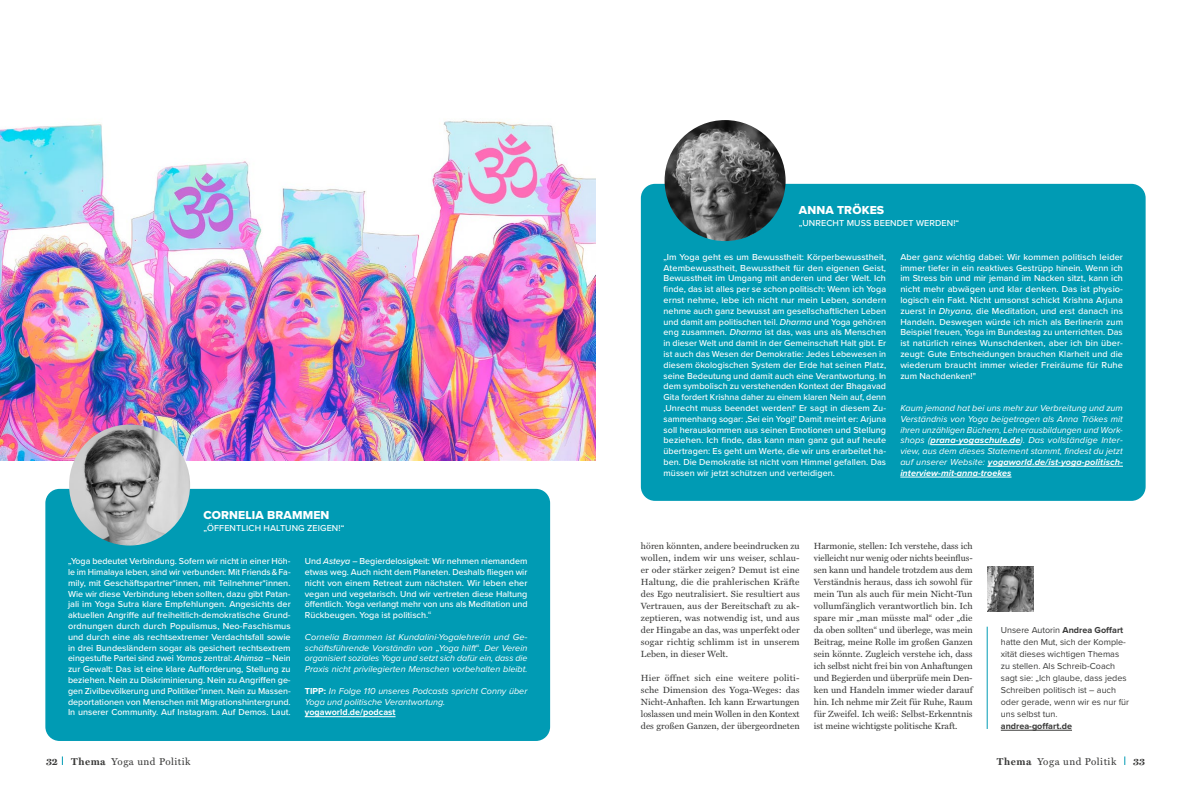
<style>
.page{position:relative;width:1191px;height:794px;background:#fff}
.page>*{position:absolute;margin:0;border:0;box-sizing:border-box;transform-origin:0 0}
.t1{font:12px "Proxima Nova Extrabld";letter-spacing:.01em;color:#fff}
.t2{font:10px "Miller Text";letter-spacing:.05em;color:#3a3a39}
.t3{font:700 10px "Miller Text";color:#3a3a39}
.t4{font:500 9px/10.8px "Proxima Nova";letter-spacing:.005em;color:#fff;text-align:justify}
.t5{font:9px/12px "Miller Text";color:#3a3a39;text-align:justify}
.t6{font:italic 9px/10.8px "Proxima Nova";color:#fff;text-align:justify}
.t7{font:9px/12px "Proxima Nova";color:#3a3a39}
.t8{font:700 9px "Proxima Nova";color:#fff}
.t9{font:700 9px "Proxima Nova";color:#3a3a39}
.s1{font-family:"Miller Text";font-weight:400}
.s2{font-style:italic}
.s3{font-family:"Miller Text";font-style:normal}
.s4{font-weight:700;font-style:normal}
.s5{font-weight:700}
</style>
<div class="page">
<img style="left:0;top:120px;width:595px;height:341px">
<hr style="left:986px;top:626px;width:1px;height:103px;background:#009bb4">
<img style="left:987px;top:566px;width:46px;height:45px">
<hr style="left:1000px;top:730px;width:72px;height:1px;background:#3a3a39">
<div style="left:45px;top:489px;width:505px;height:252px;background:#009bb4;border-radius:14px"></div>
<hr style="left:305px;top:716px;width:90px;height:1px;background:#fff">
<img style="left:69px;top:424px;width:121px;height:121px;border-radius:60px">
<div style="left:641px;top:184px;width:504px;height:317px;background:#009bb4;border-radius:14px"></div>
<hr style="left:930px;top:444px;width:90px;height:1px;background:#fff">
<hr style="left:988px;top:466px;width:135px;height:1px;background:#fff">
<hr style="left:900px;top:476px;width:111px;height:1px;background:#fff">
<img style="left:664px;top:120px;width:121px;height:121px;border-radius:60px">
<h1 class="t1" style="left:799px;top:201px;width:87px">ANNA TRÖKES</h1>
<p class="t4" style="left:799px;top:218px;width:162px">„UNRECHT MUSS BEENDET WERDEN!“</p>
<h1 class="t1" style="left:203px;top:506px;width:127px">CORNELIA BRAMMEN</h1>
<p class="t4" style="left:203px;top:522px;width:142px">„ÖFFENTLICH HALTUNG ZEIGEN!“</p>
<p class="t4" style="left:68px;top:555px;width:224px"><span class="s1">„</span>Yoga bedeutet Verbindung. Sofern wir nicht in einer Höh&shy;le im Himalaya leben, sind wir verbunden: Mit Friends &amp; Fa&shy;mily, mit Geschäftspartner*innen, mit Teilnehmer*innen.<br>Wie wir diese Verbindung leben sollten, dazu gibt Patan&shy;jali im Yoga Sutra klare Empfehlungen. Angesichts der aktuellen Angriffe auf freiheitlich-demokratische Grund&shy;ordnungen durch durch Populismus, Neo-Faschismus und durch eine als rechtsextremer Verdachtsfall sowie in drei Bundesländern sogar als gesichert rechtsextrem eingestufte Partei sind zwei <span class="s2">Yamas</span> zentral: <span class="s2">Ahimsa</span> – Nein zur Gewalt: Das ist eine klare Aufforderung, Stellung zu beziehen. Nein zu Diskriminierung. Nein zu Angriffen ge&shy;gen Zivilbevölkerung und Politiker*innen. Nein zu Massen&shy;deportationen von Menschen mit Migrationshintergrund.<br>In unserer Community. Auf Instagram. Auf Demos. Laut.</p>
<p class="t4" style="left:305px;top:555px;width:224px">Und <span class="s2">Asteya</span> – Begierdelosigkeit: Wir nehmen niemandem etwas weg. Auch nicht dem Planeten. Deshalb fliegen wir nicht von einem Retreat zum nächsten. Wir leben eher vegan und vegetarisch. Und wir vertreten diese Haltung öffentlich. Yoga verlangt mehr von uns als Meditation und Rückbeugen. Yoga ist politisch.<span class="s1">“</span></p>
<p class="t6" style="left:305px;top:631px;width:224px">Cornelia Brammen ist Kundalini-Yogalehrerin und Ge&shy;schäftsführende Vorständin von <span class="s3">„</span>Yoga hilft<span class="s3">“</span>. Der Verein organisiert soziales Yoga und setzt sich dafür ein, dass die Praxis nicht privilegierten Menschen vorbehalten bleibt.</p>
<p class="t6" style="left:305px;top:685px;width:224px"><span class="s4">TIPP:</span> In Folge 110 unseres Podcasts spricht Conny über<br>Yoga und politische Verantwortung.</p>
<p class="t8" style="left:305px;top:705px;width:92px">yogaworld.de/podcast</p>
<p class="t4" style="left:663px;top:251px;width:224px"><span class="s1">„</span>Im Yoga geht es um Bewusstheit: Körperbewusstheit, Atembewusstheit, Bewusstheit für den eigenen Geist, Bewusstheit im Umgang mit anderen und der Welt. Ich finde, das ist alles per se schon politisch: Wenn ich Yoga ernst nehme, lebe ich nicht nur mein Leben, sondern nehme auch ganz bewusst am gesellschaftlichen Leben und damit am politischen teil. <span class="s2">Dharma</span> und Yoga gehören eng zusammen. <span class="s2">Dharma</span> ist das, was uns als Menschen in dieser Welt und damit in der Gemeinschaft Halt gibt. Er ist auch das Wesen der Demokratie: Jedes Lebewesen in diesem ökologischen System der Erde hat seinen Platz, seine Bedeutung und damit auch eine Verantwortung. In dem symbolisch zu verstehenden Kontext der Bhagavad Gita fordert Krishna daher zu einem klaren Nein auf, denn ,Unrecht muss beendet werden!' Er sagt in diesem Zu&shy;sammenhang sogar: ,Sei ein Yogi!' Damit meint er: Arjuna soll herauskommen aus seinen Emotionen und Stellung beziehen. Ich finde, das kann man ganz gut auf heute übertragen: Es geht um Werte, die wir uns erarbeitet ha&shy;ben. Die Demokratie ist nicht vom Himmel gefallen. Das müssen wir jetzt schützen und verteidigen.</p>
<p class="t4" style="left:900px;top:251px;width:224px">Aber ganz wichtig dabei: Wir kommen politisch leider immer tiefer in ein reaktives Gestrüpp hinein. Wenn ich im Stress bin und mir jemand im Nacken sitzt, kann ich nicht mehr abwägen und klar denken. Das ist physio&shy;logisch ein Fakt. Nicht umsonst schickt Krishna Arjuna zuerst in <span class="s2">Dhyana,</span> die Meditation, und erst danach ins Handeln. Deswegen würde ich mich als Berlinerin zum Beispiel freuen, Yoga im Bundestag zu unterrichten. Das ist natürlich reines Wunschdenken, aber ich bin über&shy;zeugt: Gute Entscheidungen brauchen Klarheit und die wiederum braucht immer wieder Freiräume für Ruhe zum Nachdenken!"</p>
<p class="t6" style="left:900px;top:402px;width:224px">Kaum jemand hat bei uns mehr zur Verbreitung und zum Verständnis von Yoga beigetragen als Anna Trökes mit ihren unzähligen Büchern, Lehrerausbildungen und Work&shy;shops (<span class="s5">prana-yogaschule.de</span>). Das vollständige Inter&shy;view, aus dem dieses Statement stammt, findest du jetzt auf unserer Website: <span class="s5">yogaworld.de/ist-yoga-politisch&shy;interview-mit-anna-troekes</span></p>
<p class="t5" style="left:641px;top:539px;width:160px">hören könnten, andere beeindrucken zu wollen, indem wir uns weiser, schlau&shy;er oder stärker zeigen? Demut ist eine Haltung, die die prahlerischen Kräfte des Ego neutralisiert. Sie resultiert aus Vertrauen, aus der Bereitschaft zu ak&shy;zeptieren, was notwendig ist, und aus der Hingabe an das, was unperfekt oder sogar richtig schlimm ist in unserem Leben, in dieser Welt.</p>
<p class="t5" style="left:641px;top:671px;width:160px">Hier öffnet sich eine weitere politi&shy;sche Dimension des Yoga-Weges: das Nicht-Anhaften. Ich kann Erwartungen loslassen und mein Wollen in den Kontext des großen Ganzen, der übergeordneten</p>
<p class="t5" style="left:814px;top:539px;width:160px">Harmonie, stellen: Ich verstehe, dass ich vielleicht nur wenig oder nichts beeinflus&shy;sen kann und handele trotzdem aus dem Verständnis heraus, dass ich sowohl für mein Tun als auch für mein Nicht-Tun vollumfänglich verantwortlich bin. Ich spare mir „man müsste mal“ oder „die da oben sollten“ und überlege, was mein Beitrag, meine Rolle im großen Ganzen sein könnte. Zugleich verstehe ich, dass ich selbst nicht frei bin von Anhaftungen und Begierden und überprüfe mein Den&shy;ken und Handeln immer wieder darauf hin. Ich nehme mir Zeit für Ruhe, Raum für Zweifel. Ich weiß: Selbst-Erkenntnis ist meine wichtigste politische Kraft.</p>
<p class="t7" style="left:1000px;top:623px;width:130px">Unsere Autorin <span class="s5">Andrea Goffart </span>hatte den Mut, sich der Komple&shy;xität dieses wichtigen Themas zu stellen. Als Schreib-Coach sagt sie: „Ich glaube, dass jedes<br>Schreiben politisch ist – auch oder gerade, wenn wir es nur für uns selbst tun.</p>
<p class="t9" style="left:1000px;top:719px;width:73px">andrea-goffart.de</p>
<p class="t3" style="left:46px;top:753px;width:13px">32</p>
<p class="t2" style="left:71px;top:753px;width:121px"><span class="s5">Thema</span> Yoga und Politik</p>
<p class="t2" style="left:997px;top:753px;width:121px"><span class="s5">Thema</span> Yoga und Politik</p>
<p class="t3" style="left:1133px;top:753px;width:13px">33</p>
</div>
